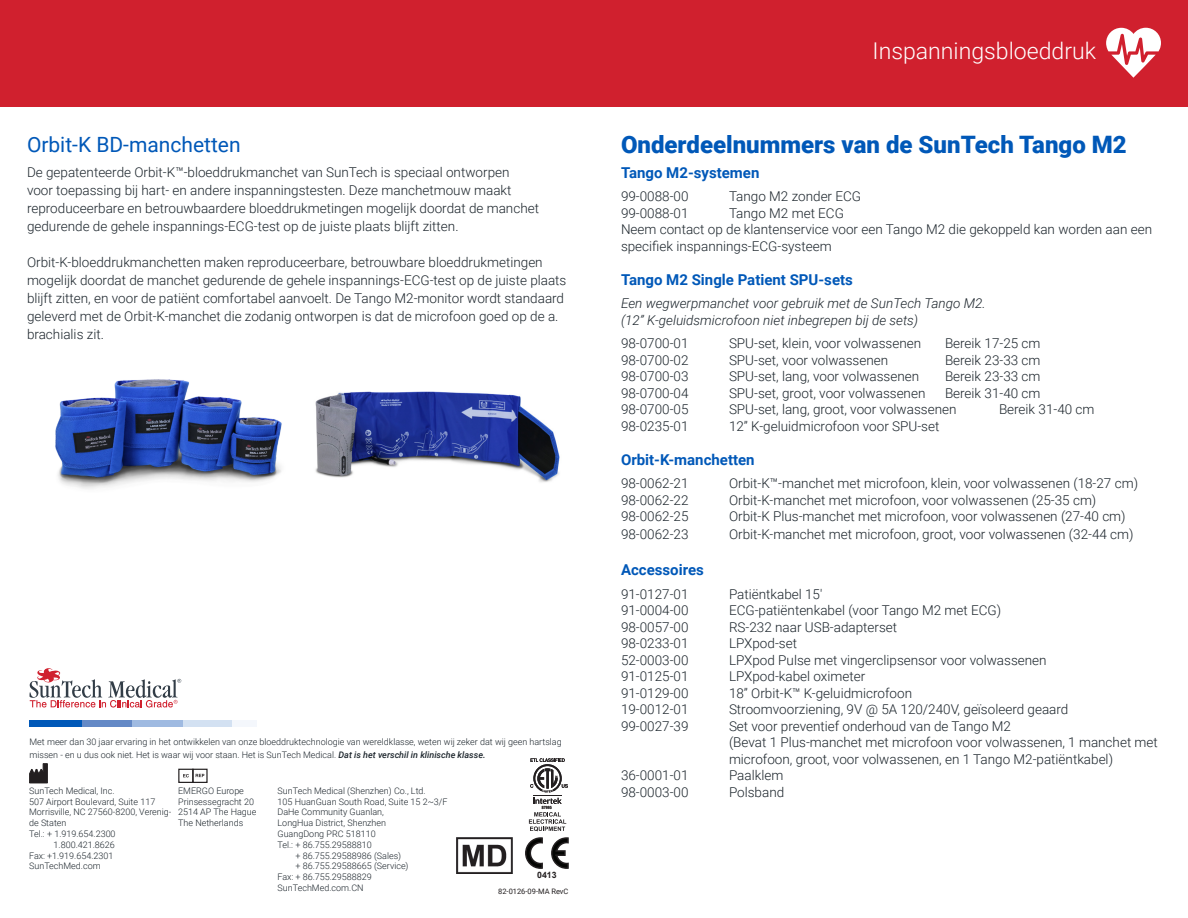
<style>
.page{position:relative;width:1188px;height:918px;background:#fff}
.page>*{position:absolute;margin:0;border:0;box-sizing:border-box;transform-origin:0 0}
.t1{font:300 27px "Roboto";color:#fff}
.t2{font:900 24px "Roboto";color:#0058b8}
.t3{font:300 23.1px "Roboto";color:#fff}
.t4{font:21px "Roboto";color:#0058b8}
.t5{font:700 15px "Roboto";color:#0058b8}
.t6{font:300 13.5px/18px "Roboto";color:#1b242b}
.t7{font:italic 300 13.5px "Roboto";color:#1b242b}
.t8{font:300 9px/10.8px "Roboto";color:#1b242b}
.t9{font:700 8.7px "Arial";color:#231f20}
.Part_number{font:7.5px "Roboto";color:#231f20}
.t10{font:700 4.35px "Arial Narrow";color:#231f20}
.s1{font-weight:500;font-style:italic}
</style>
<div class="page">
<div style="left:0;top:0;width:1188px;height:107px;background:#d0202e"></div>
<svg style="left:1106px;top:28px;width:55px;height:50px"></svg>
<div style="left:30px;top:720px;width:53px;height:6px;background:#0058b8"></div>
<div style="left:83px;top:720px;width:50px;height:6px;background:#6489c6"></div>
<div style="left:133px;top:720px;width:50px;height:6px;background:#9fbae1"></div>
<div style="left:183px;top:720px;width:50px;height:6px;background:#d3e1f2"></div>
<div style="left:233px;top:720px;width:24px;height:6px;background:#f4f7fc"></div>
<div style="left:192px;top:769px;width:15px;height:14px;border:1px solid #231f20"></div>
<svg style="left:183px;top:774px;width:6px;height:3px"></svg>
<svg style="left:196px;top:774px;width:8px;height:3px"></svg>
<div style="left:178px;top:769px;width:16px;height:14px;border:1px solid #231f20"></div>
<svg style="left:29px;top:764px;width:19px;height:19px"></svg>
<svg style="left:525px;top:837px;width:18px;height:32px"></svg>
<svg style="left:551px;top:837px;width:18px;height:32px"></svg>
<div style="left:554px;top:850px;width:12px;height:6px;border:2px solid #231f20"></div>
<img style="left:55px;top:379px;width:505px;height:110px">
<svg style="left:530px;top:758px;width:38px;height:46px"></svg>
<svg style="left:529px;top:812px;width:37px;height:19px"></svg>
<svg style="left:30px;top:668px;width:151px;height:40px"></svg>
<img style="left:457px;top:837px;width:56px;height:37px">
<p class="t4" style="left:27px;top:130px;width:215px">Orbit-K BD-manchetten</p>
<p class="t6" style="left:27px;top:163px;width:514px">De gepatenteerde Orbit-K™-bloeddrukmanchet van SunTech is speciaal ontworpen<br>voor toepassing bij hart- en andere inspanningstesten. Deze manchetmouw maakt reproduceerbare en betrouwbaardere bloeddrukmetingen mogelijk doordat de manchet gedurende de gehele inspannings-ECG-test op de juiste plaats blijft zitten.</p>
<p class="t6" style="left:27px;top:253px;width:541px">Orbit-K-bloeddrukmanchetten maken reproduceerbare, betrouwbare bloeddrukmetingen mogelijk doordat de manchet gedurende de gehele inspannings-ECG-test op de juiste plaats blijft zitten, en voor de patiënt comfortabel aanvoelt. De Tango M2-monitor wordt standaard geleverd met de Orbit-K-manchet die zodanig ontworpen is dat de microfoon goed op de a. brachialis zit.</p>
<p class="t8" style="left:30px;top:735px;width:534px;line-height:12.6px">Met meer dan 30 jaar ervaring in het ontwikkelen van onze bloeddruktechnologie van wereldklasse, weten wij zeker dat wij geen hartslag missen - en u dus ook niet. Het is waar wij voor staan. Het is SunTech Medical. <span class="s1">Dat is het verschil in klinische klasse.</span></p>
<p class="t8" style="left:29px;top:785px;width:87px">SunTech Medical, Inc.</p>
<p class="t8" style="left:29px;top:796px;width:128px">507 Airport Boulevard, Suite 117</p>
<p class="t8" style="left:29px;top:806px;width:144px">Morrisville, NC 27560-8200, Verenig&shy;de Staten</p>
<p class="t8" style="left:29px;top:828px;width:88px">Tel.: + 1.919.654.2300</p>
<p class="t8" style="left:54px;top:839px;width:63px">1.800.421.8626</p>
<p class="t8" style="left:29px;top:850px;width:86px">Fax: +1.919.654.2301</p>
<p class="t8" style="left:29px;top:860px;width:73px">SunTechMed.com</p>
<p class="t8" style="left:178px;top:785px;width:67px">EMERGO Europe</p>
<p class="t8" style="left:178px;top:796px;width:77px">Prinsessegracht 20</p>
<p class="t8" style="left:178px;top:806px;width:80px">2514 AP The Hague</p>
<p class="t8" style="left:178px;top:817px;width:67px">The Netherlands</p>
<p class="t8" style="left:278px;top:785px;width:150px">SunTech Medical (Shenzhen) Co., Ltd.</p>
<p class="t8" style="left:278px;top:796px;width:172px">105 HuanGuan South Road, Suite 15 2~3/F</p>
<p class="t8" style="left:278px;top:806px;width:108px">DaHe Community Guanlan,</p>
<p class="t8" style="left:278px;top:817px;width:110px">LongHua District, Shenzhen</p>
<p class="t8" style="left:278px;top:828px;width:100px">GuangDong PRC 518110</p>
<p class="t8" style="left:278px;top:839px;width:96px">Tel.: + 86.755.29588810</p>
<p class="t8" style="left:295px;top:850px;width:107px">+ 86.755.29588986 (Sales)</p>
<p class="t8" style="left:295px;top:860px;width:115px">+ 86.755.29588665 (Service)</p>
<p class="t8" style="left:278px;top:871px;width:96px">Fax: + 86.755.29588829</p>
<p class="t8" style="left:278px;top:882px;width:88px">SunTechMed.com.CN</p>
<p class="t10" style="left:542px;top:804px;width:11px">87995</p>
<p class="t9" style="left:537px;top:869px;width:21px">0413</p>
<p class="Part_number" style="left:498px;top:886px;width:72px">82-0126-09-MA RevC</p>
<p class="t1" style="left:917px;top:29px;width:126px">BD + vitale</p>
<p class="t3" style="left:873px;top:35px;width:225px">Inspanningsbloeddruk</p>
<p class="t2" style="left:621px;top:128px;width:507px">Onderdeelnummers van de SunTech Tango M2</p>
<p class="t5" style="left:621px;top:162px;width:140px">Tango M2-systemen</p>
<p class="t6" style="left:621px;top:187px;width:69px">99-0088-00</p>
<p class="t6" style="left:729px;top:187px;width:134px">Tango M2 zonder ECG</p>
<p class="t6" style="left:621px;top:203px;width:69px">99-0088-01</p>
<p class="t6" style="left:729px;top:203px;width:116px">Tango M2 met ECG</p>
<p class="t6" style="left:621px;top:220px;width:533px;line-height:16.5px">Neem contact op de klantenservice voor een Tango M2 die gekoppeld kan worden aan een specifiek inspannings-ECG-systeem</p>
<p class="t5" style="left:621px;top:269px;width:233px">Tango M2 Single Patient SPU-sets</p>
<p class="t7" style="left:621px;top:294px;width:366px">Een wegwerpmanchet voor gebruik met de SunTech Tango M2.</p>
<p class="t7" style="left:621px;top:310px;width:299px">(12” K-geluidsmicrofoon niet inbegrepen bij de sets)</p>
<p class="t6" style="left:621px;top:334px;width:69px">98-0700-01</p>
<p class="t6" style="left:729px;top:334px;width:194px">SPU-set, klein, voor volwassenen</p>
<p class="t6" style="left:945px;top:334px;width:97px">Bereik 17-25 cm</p>
<p class="t6" style="left:621px;top:350px;width:69px">98-0700-02</p>
<p class="t6" style="left:729px;top:350px;width:161px">SPU-set, voor volwassenen</p>
<p class="t6" style="left:945px;top:350px;width:97px">Bereik 23-33 cm</p>
<p class="t6" style="left:621px;top:367px;width:69px">98-0700-03</p>
<p class="t6" style="left:729px;top:367px;width:192px">SPU-set, lang, voor volwassenen</p>
<p class="t6" style="left:945px;top:367px;width:97px">Bereik 23-33 cm</p>
<p class="t6" style="left:621px;top:383px;width:69px">98-0700-04</p>
<p class="t6" style="left:729px;top:383px;width:198px">SPU-set, groot, voor volwassenen</p>
<p class="t6" style="left:945px;top:383px;width:97px">Bereik 31-40 cm</p>
<p class="t6" style="left:621px;top:400px;width:69px">98-0700-05</p>
<p class="t6" style="left:729px;top:400px;width:229px">SPU-set, lang, groot, voor volwassenen</p>
<p class="t6" style="left:999px;top:400px;width:97px">Bereik 31-40 cm</p>
<p class="t6" style="left:621px;top:416px;width:69px">98-0235-01</p>
<p class="t6" style="left:729px;top:416px;width:212px">12” K-geluidmicrofoon voor SPU-set</p>
<p class="t5" style="left:621px;top:449px;width:135px">Orbit-K-manchetten</p>
<p class="t6" style="left:621px;top:474px;width:69px">98-0062-21</p>
<p class="t6" style="left:729px;top:474px;width:411px">Orbit-K™-manchet met microfoon, klein, voor volwassenen (18-27 cm)</p>
<p class="t6" style="left:621px;top:490px;width:69px">98-0062-22</p>
<p class="t6" style="left:729px;top:490px;width:369px">Orbit-K-manchet met microfoon, voor volwassenen (25-35 cm)</p>
<p class="t6" style="left:621px;top:507px;width:69px">98-0062-25</p>
<p class="t6" style="left:729px;top:507px;width:398px">Orbit-K Plus-manchet met microfoon, voor volwassenen (27-40 cm)</p>
<p class="t6" style="left:621px;top:525px;width:69px">98-0062-23</p>
<p class="t6" style="left:729px;top:525px;width:406px">Orbit-K-manchet met microfoon, groot, voor volwassenen (32-44 cm)</p>
<p class="t5" style="left:621px;top:559px;width:84px">Accessoires</p>
<p class="t6" style="left:621px;top:584px;width:69px">91-0127-01</p>
<p class="t6" style="left:729px;top:584px;width:95px">Patiëntkabel 15'</p>
<p class="t6" style="left:621px;top:601px;width:69px">91-0004-00</p>
<p class="t6" style="left:729px;top:601px;width:274px">ECG-patiëntenkabel (voor Tango M2 met ECG)</p>
<p class="t6" style="left:621px;top:617px;width:69px">98-0057-00</p>
<p class="t6" style="left:729px;top:617px;width:170px">RS-232 naar USB-adapterset</p>
<p class="t6" style="left:621px;top:634px;width:69px">98-0233-01</p>
<p class="t6" style="left:729px;top:634px;width:70px">LPXpod-set</p>
<p class="t6" style="left:621px;top:650px;width:69px">52-0003-00</p>
<p class="t6" style="left:729px;top:650px;width:319px">LPXpod Pulse met vingerclipsensor voor volwassenen</p>
<p class="t6" style="left:621px;top:667px;width:69px">91-0125-01</p>
<p class="t6" style="left:729px;top:667px;width:138px">LPXpod-kabel oximeter</p>
<p class="t6" style="left:621px;top:683px;width:69px">91-0129-00</p>
<p class="t6" style="left:729px;top:683px;width:185px">18” Orbit-K™ K-geluidmicrofoon</p>
<p class="t6" style="left:621px;top:700px;width:69px">19-0012-01</p>
<p class="t6" style="left:729px;top:700px;width:341px">Stroomvoorziening, 9V @ 5A 120/240V, geïsoleerd geaard</p>
<p class="t6" style="left:621px;top:716px;width:69px">99-0027-39</p>
<p class="t6" style="left:729px;top:716px;width:284px">Set voor preventief onderhoud van de Tango M2</p>
<p class="t6" style="left:729px;top:733px;width:430px">(Bevat 1 Plus-manchet met microfoon voor volwassenen, 1 manchet met</p>
<p class="t6" style="left:729px;top:749px;width:386px">microfoon, groot, voor volwassenen, en 1 Tango M2-patiëntkabel)</p>
<p class="t6" style="left:621px;top:766px;width:69px">36-0001-01</p>
<p class="t6" style="left:729px;top:766px;width:56px">Paalklem</p>
<p class="t6" style="left:621px;top:782px;width:69px">98-0003-00</p>
<p class="t6" style="left:729px;top:782px;width:57px">Polsband</p>
</div>
